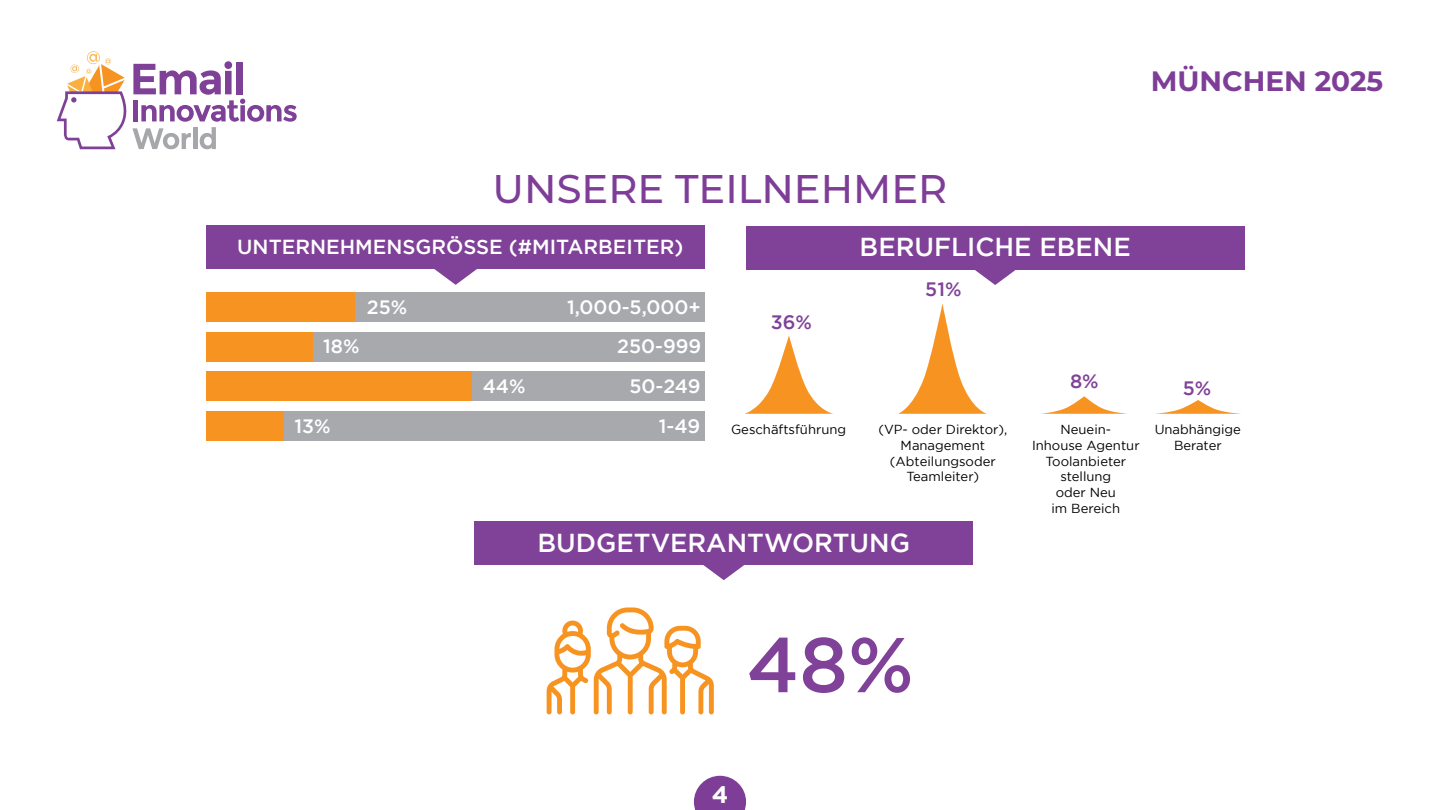
<style>
.page{position:relative;width:1440px;height:810px;background:#fff}
.page>*{position:absolute;margin:0;border:0;box-sizing:border-box;transform-origin:0 0}
.t1{font:500 77.4px "Gotham";color:#804198}
.t2{font:500 40px "Montserrat";color:#7e3e98}
.t3{font:700 28px "Montserrat";color:#7e3e98}
.t4{font:500 26px "Gotham";color:#fff}
.t5{font:700 24px "Gotham";color:#fff}
.t6{font:500 20.4px "Gotham";color:#fff}
.t7{font:500 19.4px "Gotham";color:#fff}
.t8{font:500 19.4px "Gotham";color:#804198}
.t9{font:13px/15.6px "Gotham";color:#000;text-align:center}
</style>
<div class="page">
<svg style="left:57px;top:51px;width:240px;height:98px"></svg>
<svg style="left:694px;top:776px;width:52px;height:34px;background:#925da8"></svg>
<div style="left:206px;top:226px;width:499px;height:43px;background:#804198"></div>
<svg style="left:434px;top:269px;width:43px;height:16px"></svg>
<div style="left:746px;top:226px;width:498px;height:43px;background:#804198"></div>
<svg style="left:972px;top:269px;width:46px;height:16px"></svg>
<div style="left:206px;top:411px;width:499px;height:29px;background:#a7a9ac"></div>
<div style="left:206px;top:411px;width:78px;height:29px;background:#f79421"></div>
<div style="left:206px;top:372px;width:499px;height:29px;background:#a7a9ac"></div>
<div style="left:206px;top:372px;width:266px;height:29px;background:#f79421"></div>
<div style="left:206px;top:332px;width:499px;height:29px;background:#a7a9ac"></div>
<div style="left:206px;top:332px;width:107px;height:29px;background:#f79421"></div>
<div style="left:206px;top:293px;width:499px;height:29px;background:#a7a9ac"></div>
<div style="left:206px;top:293px;width:149px;height:29px;background:#f79421"></div>
<div style="left:474px;top:521px;width:499px;height:43px;background:#804198"></div>
<svg style="left:701px;top:564px;width:46px;height:16px"></svg>
<svg style="left:898px;top:303px;width:89px;height:111px"></svg>
<svg style="left:1041px;top:396px;width:87px;height:18px"></svg>
<svg style="left:745px;top:335px;width:88px;height:79px"></svg>
<svg style="left:1155px;top:400px;width:86px;height:14px"></svg>
<svg style="left:547px;top:607px;width:167px;height:107px"></svg>
<h3 class="t3" style="left:1151px;top:62px;width:234px">MÜNCHEN 2025</h3>
<p class="t2" style="left:493px;top:162px;width:456px">UNSERE TEILNEHMER</p>
<p class="t6" style="left:237px;top:236px;width:448px">UNTERNEHMENSGRÖSSE (#MITARBEITER)</p>
<p class="t4" style="left:860px;top:232px;width:273px">BERUFLICHE EBENE</p>
<p class="t7" style="left:367px;top:296px;width:42px">25%</p>
<p class="t7" style="left:567px;top:296px;width:135px">1,000-5,000+</p>
<p class="t7" style="left:323px;top:335px;width:38px">18%</p>
<p class="t7" style="left:617px;top:335px;width:86px">250-999</p>
<p class="t7" style="left:483px;top:375px;width:44px">44%</p>
<p class="t7" style="left:629px;top:375px;width:73px">50-249</p>
<p class="t8" style="left:771px;top:311px;width:43px">36%</p>
<p class="t8" style="left:925px;top:278px;width:38px">51%</p>
<p class="t8" style="left:1070px;top:370px;width:30px">8%</p>
<p class="t8" style="left:1183px;top:377px;width:30px">5%</p>
<p class="t7" style="left:295px;top:415px;width:38px">13%</p>
<p class="t7" style="left:659px;top:415px;width:43px">1-49</p>
<p class="t9" style="left:731px;top:422px;width:117px">Geschäftsführung</p>
<p class="t9" style="left:1155px;top:422px;width:88px">Unabhängige<br>Berater</p>
<p class="t9" style="left:878px;top:422px;width:130px">(VP- oder Direktor),<br>Management (Abteilungsoder<br>Teamleiter)</p>
<p class="t9" style="left:1032px;top:422px;width:109px">Neuein-<br>Inhouse Agentur<br>Toolanbieter stellung<br>oder Neu<br>im Bereich</p>
<p class="t4" style="left:538px;top:528px;width:374px">BUDGETVERANTWORTUNG</p>
<p class="t1" style="left:746px;top:621px;width:169px">48%</p>
<h3 class="t5" style="left:712px;top:781px;width:18px">4</h3>
</div>
